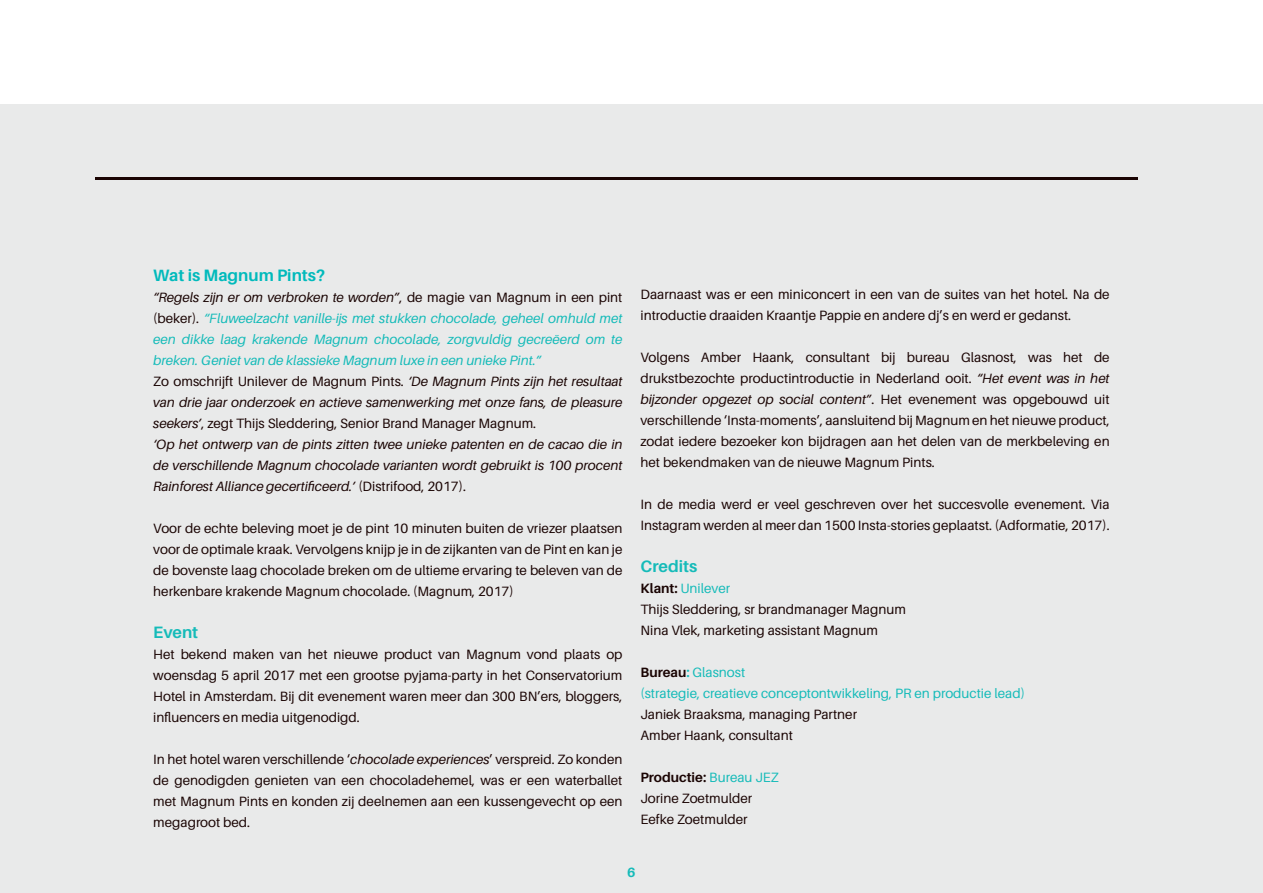
<style>
.page{position:relative;width:1263px;height:893px;background:#fff}
.page>*{position:absolute;margin:0;border:0;box-sizing:border-box;transform-origin:0 0}
.kopjes{font:700 16.5px "Aileron";color:#01babc}
.kopjes-2{font:700 16.5px "Aileron";color:#15bbb9}
.BROODTEKST{font:13.5px/21px "Aileron";color:#1a0403;text-align:justify}
.BROODTEKST-2{font:italic 13.5px/21px "Aileron";color:#1a0403;text-align:justify}
.BROODTEKST-3{font:italic 13.5px/21px "Aileron";color:#15bbb9;text-align:justify}
.kopjes-3{font:13.5px "Aileron";color:#15bbb9}
.kopjes-4{font:700 13.5px "Aileron";color:#1a0403}
.t1{font:700 13.5px "Aileron";color:#15bbb9}
.s1{color:#1a0403}
.s2{font-style:normal;color:#1a0403}
.s3{font-style:normal}
.s4{font-style:italic}
.s5{font-weight:700;color:#1a0403}
.s6{font-weight:700}
.s7{font-weight:400;color:#15bbb9}
</style>
<div class="page">
<div style="left:0;top:104px;width:1263px;height:789px;background:#e9eaea"></div>
<hr style="left:95px;top:178px;width:1042px;height:2px;background:#1a0403">
<p class="kopjes" style="left:153px;top:266px;width:173px">Wat is Magnum Pints?</p>
<p class="BROODTEKST-3" style="left:153px;top:287px;width:471px"><span class="s1">“Regels zijn er om verbroken te worden”</span><span class="s2">, de magie van Magnum in een pint (beker).</span> “Fluweelzacht vanille-ijs met stukken chocolade, geheel omhuld met een dikke laag krakende Magnum chocolade, zorgvuldig gecreëerd om te breken. Geniet van de klassieke Magnum luxe in een unieke Pint.”</p>
<p class="BROODTEKST-2" style="left:153px;top:371px;width:471px"><span class="s3">Zo omschrijft Unilever de Magnum Pints.</span> ‘De Magnum Pints zijn het resultaat van drie jaar onderzoek en actieve samenwerking met onze fans, de pleasure seekers’<span class="s3">, zegt Thijs Sleddering, Senior Brand Manager Magnum.</span></p>
<p class="BROODTEKST-2" style="left:153px;top:434px;width:471px">‘Op het ontwerp van de pints zitten twee unieke patenten en de cacao die in de verschillende Magnum chocolade varianten wordt gebruikt is 100 procent Rainforest Alliance gecertificeerd.’ <span class="s3">(Distrifood, 2017).</span></p>
<p class="BROODTEKST" style="left:153px;top:518px;width:471px">Voor de echte beleving moet je de pint 10 minuten buiten de vriezer plaatsen voor de optimale kraak. Vervolgens knijp je in de zijkanten van de Pint en kan je de bovenste laag chocolade breken om de ultieme ervaring te beleven van de herkenbare krakende Magnum chocolade. (Magnum, 2017)</p>
<p class="kopjes-2" style="left:153px;top:623px;width:46px">Event</p>
<p class="BROODTEKST" style="left:153px;top:644px;width:471px">Het bekend maken van het nieuwe product van Magnum vond plaats op woensdag 5 april 2017 met een grootse pyjama-party in het Conservatorium Hotel in Amsterdam. Bij dit evenement waren meer dan 300 BN’ers, bloggers, influencers en media uitgenodigd.</p>
<p class="BROODTEKST" style="left:153px;top:749px;width:471px">In het hotel waren verschillende ‘<span class="s4">chocolade experiences</span>’ verspreid. Zo konden de genodigden genieten van een chocoladehemel, was er een waterballet met Magnum Pints en konden zij deelnemen aan een kussengevecht op een megagroot bed.</p>
<p class="BROODTEKST" style="left:640px;top:284px;width:471px">Daarnaast was er een miniconcert in een van de suites van het hotel. Na de introductie draaiden Kraantje Pappie en andere dj’s en werd er gedanst.</p>
<p class="BROODTEKST" style="left:640px;top:347px;width:471px">Volgens Amber Haank, consultant bij bureau Glasnost, was het de drukstbezochte productintroductie in Nederland ooit. <span class="s4">“Het event was in het bijzonder opgezet op social content”</span>. Het evenement was opgebouwd uit verschillende ‘Insta-moments’, aansluitend bij Magnum en het nieuwe product, zodat iedere bezoeker kon bijdragen aan het delen van de merkbeleving en het bekendmaken van de nieuwe Magnum Pints.</p>
<p class="BROODTEKST" style="left:640px;top:494px;width:471px">In de media werd er veel geschreven over het succesvolle evenement. Via<br>Instagram werden al meer dan 1500 Insta-stories geplaatst. (Adformatie, 2017).</p>
<p class="kopjes-2" style="left:640px;top:557px;width:58px">Credits</p>
<p class="kopjes-3" style="left:640px;top:581px;width:91px"><span class="s5">Klant:</span> Unilever</p>
<p class="BROODTEKST" style="left:640px;top:599px;width:267px">Thijs Sleddering, sr brandmanager Magnum</p>
<p class="BROODTEKST" style="left:640px;top:620px;width:239px">Nina Vlek, marketing assistant Magnum</p>
<p class="kopjes-3" style="left:640px;top:665px;width:106px"><span class="s5">Bureau</span><span class="s6">:</span> Glasnost</p>
<p class="kopjes-3" style="left:640px;top:686px;width:386px">(strategie, creatieve conceptontwikkeling, PR en productie lead)</p>
<p class="BROODTEKST" style="left:640px;top:704px;width:218px">Janiek Braaksma, managing Partner</p>
<p class="BROODTEKST" style="left:640px;top:725px;width:154px">Amber Haank, consultant</p>
<p class="kopjes-4" style="left:640px;top:770px;width:140px">Productie: <span class="s7">Bureau JEZ</span></p>
<p class="BROODTEKST" style="left:640px;top:788px;width:113px">Jorine Zoetmulder</p>
<p class="BROODTEKST" style="left:640px;top:809px;width:109px">Eefke Zoetmulder</p>
<p class="t1" style="left:627px;top:865px;width:10px">6</p>
</div>
